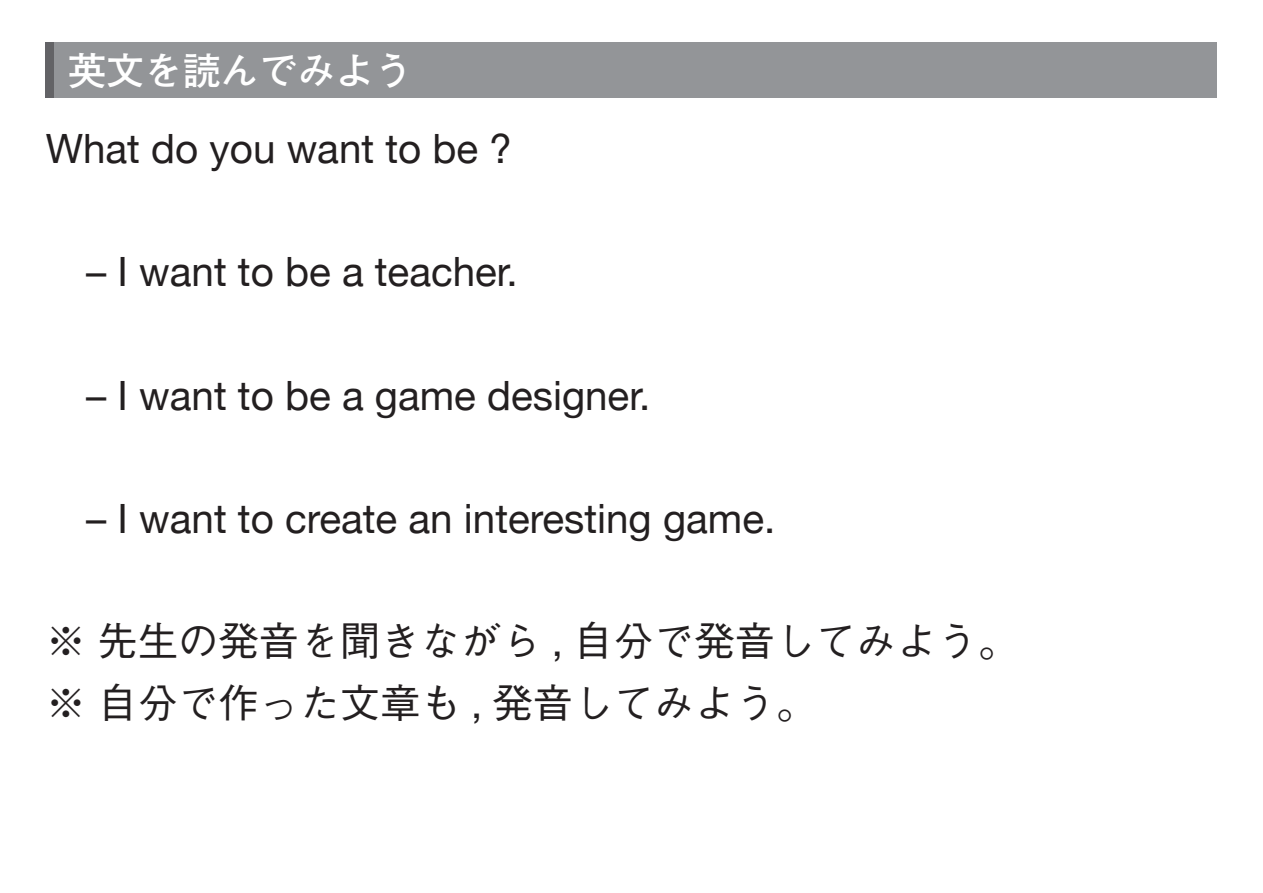
<style>
.page{position:relative;width:1263px;height:893px;background:#fff}
.page>*{position:absolute;margin:0;border:0;box-sizing:border-box;transform-origin:0 0}
.t1{font:40.35px "Helvetica Neue";color:#231f20}
.t2{font:500 40.35px/61.7px "Gothic BBB";color:#231f20}
.t3{font:700 38.25px "Futo Go B101";color:#fff}
.s1{font-family:"Helvetica Neue";font-weight:400}
</style>
<div class="page">
<div style="left:46px;top:43px;width:1171px;height:55px;background:#939598"></div>
<div style="left:46px;top:43px;width:8px;height:55px;background:#636366"></div>
<p class="t3" style="left:68px;top:48px;width:346px">英文を読んでみよう</p>
<p class="t1" style="left:46px;top:120px;width:468px">What do you want to be ?</p>
<p class="t1" style="left:86px;top:243px;width:433px">– I want to be a teacher.</p>
<p class="t1" style="left:86px;top:366px;width:566px">– I want to be a game designer.</p>
<p class="t1" style="left:86px;top:490px;width:691px">– I want to create an interesting game.</p>
<p class="t2" style="left:46px;top:612px;width:973px">※ 先生の発音を聞きながら <span class="s1">,</span> 自分で発音してみよう。※ 自分で作った文章も <span class="s1">,</span> 発音してみよう。</p>
</div>
